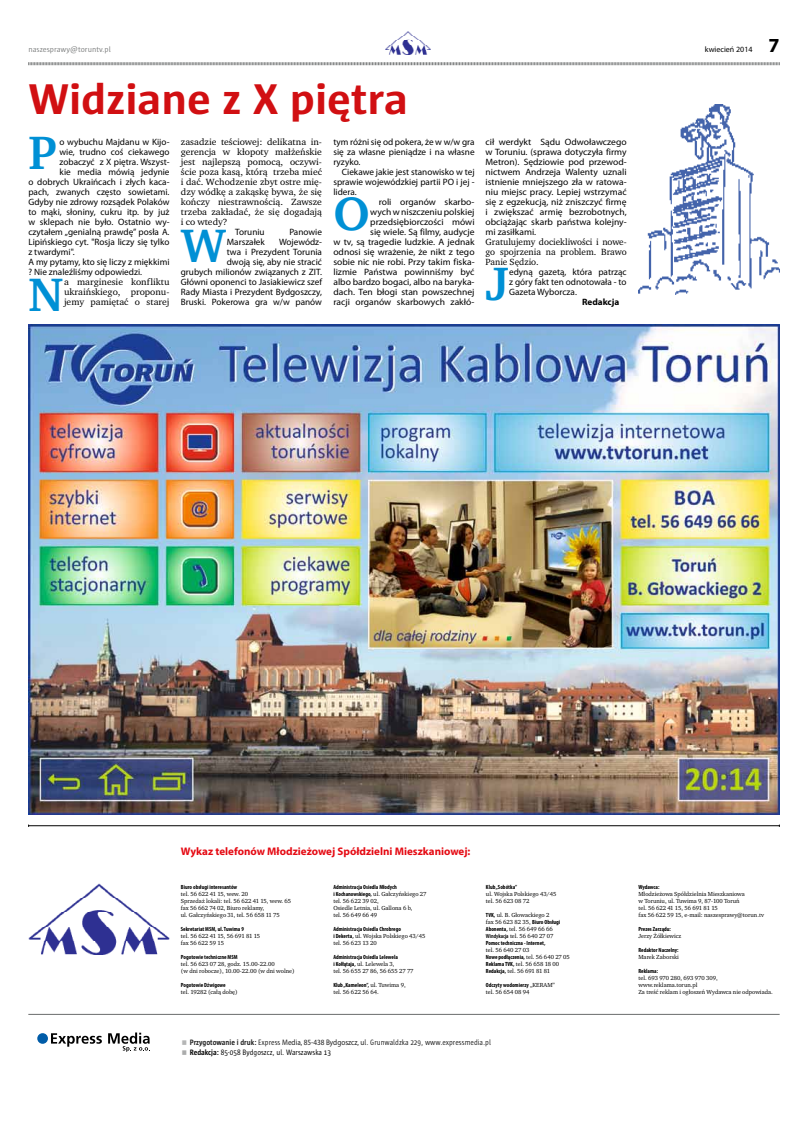
<style>
.page{position:relative;width:808px;height:1134px;background:#fff}
.page>*{position:absolute;margin:0;border:0;box-sizing:border-box;transform-origin:0 0}
.t1{font:700 48px "Charter Pl";color:#0090d5}
.t2{font:700 44px "Sun CE";color:#d10f12;scale:1.07 1}
.t3{font:700 20px "Myriad Pro";color:#000}
.t4{font:700 11px "Myriad Pro";color:#e50b14}
.t5{font:9.2px/10px "Myriad Pro";color:#000;text-align:justify}
.t6{font:9.2px/10px "Myriad Pro";color:#000;text-align:justify;scale:1.04 1}
.t7{font:9.2px/10px "Charter Pl";color:#000;text-align:justify;scale:1.05 1}
.t8{font:9.2px/10px "Charter Pl";color:#000;text-align:justify}
.t9{font:700 9.2px "Myriad Pro";color:#000}
.t10{font:8px "Sun CE";color:#000;scale:.9 1}
.t11{font:8px "Sun CE";color:#818383}
.t12{font:8px "Myriad Pro";color:#000}
.t13{font:6px/7px "Charter Pl";color:#000}
.t14{font:700 condensed 6px "Myriad Pro";color:#000}
.s1{font-family:"Myriad Pro";font-weight:700;font-stretch:condensed}
.s2{font-family:"Charter Pl";font-weight:400;font-stretch:normal}
.s3{font-family:"Myriad Pro";font-weight:600;font-stretch:condensed}
.s4{font-weight:700}
.s5{font-family:"Myriad Pro"}
</style>
<div class="page">
<svg style="left:28px;top:62px;width:752px;height:4px;background:#bfc0c0"></svg>
<img style="left:385px;top:32px;width:45px;height:22px">
<img style="left:638px;top:105px;width:142px;height:190px">
<div style="left:37px;top:1033px;width:11px;height:11px;background:#005ca8;border-radius:50%"></div>
<svg style="left:51px;top:1033px;width:51px;height:14px"></svg>
<svg style="left:108px;top:1032px;width:42px;height:20px"></svg>
<hr style="left:28px;top:1014px;width:752px;height:1px;background:#6a6c6c">
<hr style="left:29px;top:825px;width:750px;height:1px;background:#000">
<img style="left:28px;top:884px;width:142px;height:70px">
<img style="left:28px;top:325px;width:752px;height:490px">
<h3 class="t11" style="left:28px;top:45px;width:84px">naszesprawy@toruntv.pl</h3>
<h3 class="t12" style="left:705px;top:44px;width:49px">kwiecień 2014</h3>
<h3 class="t3" style="left:768px;top:32px;width:13px">7</h3>
<h2 class="t2" style="left:28px;top:75px;width:356px">Widziane z X piętra</h2>
<h1 class="t1" style="left:29px;top:123px;width:30px">P</h1>
<p class="t6" style="left:485px;top:136px;width:137px">cił werdykt Sądu Odwoławczego w Toruniu. (sprawa dotyczyła firmy Metron). Sędziowie pod przewod&shy;nictwem Andrzeja Walenty uznali istnienie mniejszego zła w ratowa&shy;niu miejsc pracy. Lepiej wstrzymać się z egzekucją, niż zniszczyć firmę i zwiększać armię bezrobotnych, obciążając skarb państwa kolejny&shy;mi zasiłkami.</p>
<h3 class="t8" style="left:485px;top:236px;width:143px">Gratulujemy dociekliwości i nowe&shy;go spojrzenia na problem. Brawo Panie Sędzio.</h3>
<h3 class="t5" style="left:509px;top:266px;width:119px">edyną gazetą, która patrząc z góry fakt ten odnotowała - to Gazeta Wyborcza.</h3>
<p class="t7" style="left:181px;top:136px;width:136px">zasadzie teściowej: delikatna in&shy;gerencja w kłopoty małżeńskie jest najlepszą pomocą, oczywi&shy;ście poza kasą, którą trzeba mieć i dać. Wchodzenie zbyt ostre mię&shy;dzy wódkę a zakąskę bywa, że się kończy niestrawnością. Zawsze trzeba zakładać, że się dogadają i co wtedy?</p>
<h3 class="t5" style="left:235px;top:226px;width:31px">Toruniu</h3>
<h3 class="t5" style="left:289px;top:226px;width:34px">Panowie</h3>
<h3 class="t5" style="left:227px;top:236px;width:40px">Marszałek</h3>
<h3 class="t5" style="left:60px;top:136px;width:111px">o wybuchu Majdanu w Kijo-</h3>
<h3 class="t5" style="left:60px;top:146px;width:111px">wie, trudno coś ciekawego</h3>
<h3 class="t5" style="left:60px;top:156px;width:111px">zobaczyć z X piętra. Wszyst-</h3>
<h3 class="t5" style="left:60px;top:166px;width:111px">kie media mówią jedynie</h3>
<h3 class="t5" style="left:28px;top:176px;width:143px">o dobrych Ukraińcach i złych kaca-</h3>
<h3 class="t5" style="left:28px;top:186px;width:143px">pach, zwanych często sowietami.</h3>
<h3 class="t5" style="left:28px;top:196px;width:143px">Gdyby nie zdrowy rozsądek Polaków</h3>
<h3 class="t5" style="left:28px;top:206px;width:143px">to mąki, słoniny, cukru itp. by już</h3>
<h3 class="t5" style="left:28px;top:216px;width:143px">w sklepach nie było. Ostatnio wy-</h3>
<h3 class="t5" style="left:28px;top:226px;width:143px">czytałem „genialną prawdę” posła A.</h3>
<h3 class="t5" style="left:28px;top:236px;width:143px">Lipińskiego cyt. "Rosja liczy się tylko</h3>
<h3 class="t5" style="left:28px;top:246px;width:48px">z twardymi".</h3>
<h3 class="t5" style="left:28px;top:256px;width:143px">A my pytamy, kto się liczy z miękkimi</h3>
<h3 class="t5" style="left:28px;top:266px;width:115px">? Nie znaleźliśmy odpowiedzi.</h3>
<h3 class="t7" style="left:64px;top:276px;width:102px">a marginesie konfliktu ukraińskiego, proponu&shy;jemy pamiętać o starej</h3>
<h3 class="t5" style="left:333px;top:136px;width:143px">tym różni się od pokera, że w w/w gra się za własne pieniądze i na własne ryzyko.</h3>
<h3 class="t5" style="left:342px;top:166px;width:134px">Ciekawe jakie jest stanowisko w tej</h3>
<h3 class="t5" style="left:333px;top:176px;width:143px">sprawie wojewódzkiej partii PO i jej -</h3>
<h3 class="t5" style="left:333px;top:186px;width:25px">lidera.</h3>
<h3 class="t6" style="left:379px;top:196px;width:94px">roli organów skarbo-</h3>
<h3 class="t6" style="left:370px;top:206px;width:102px">wych w niszczeniu polskiej</h3>
<h3 class="t6" style="left:370px;top:216px;width:102px">przedsiębiorczości mówi</h3>
<h3 class="t6" style="left:370px;top:226px;width:102px">się wiele. Są filmy, audycje</h3>
<h3 class="t6" style="left:333px;top:236px;width:137px">w tv, są tragedie ludzkie. A jednak</h3>
<h3 class="t6" style="left:333px;top:246px;width:137px">odnosi się wrażenie, że nikt z tego</h3>
<h3 class="t6" style="left:333px;top:256px;width:137px">sobie nic nie robi. Przy takim fiska-</h3>
<h3 class="t6" style="left:333px;top:266px;width:137px">lizmie Państwa powinniśmy być</h3>
<h3 class="t6" style="left:333px;top:276px;width:137px">albo bardzo bogaci, albo na baryka-</h3>
<h3 class="t6" style="left:333px;top:286px;width:137px">dach. Ten błogi stan powszechnej</h3>
<h3 class="t6" style="left:333px;top:296px;width:137px">racji organów skarbowych zakłó-</h3>
<h1 class="t1" style="left:333px;top:184px;width:34px">O</h1>
<h1 class="t1" style="left:181px;top:216px;width:47px">W</h1>
<h3 class="t5" style="left:181px;top:236px;width:143px;text-align:right">Wojewódz-<br>twa i Prezydent Torunia<br>dwoją się, aby nie stracić<br>grubych milionów związanych z ZIT.<br>Główni oponenci to Jasiakiewicz szef<br>Rady Miasta i Prezydent Bydgoszczy,<br>Bruski. Pokerowa gra w/w panów</h3>
<h1 class="t1" style="left:486px;top:254px;width:23px">J</h1>
<h1 class="t1" style="left:28px;top:264px;width:36px">N</h1>
<h3 class="t9" style="left:582px;top:295px;width:39px">Redakcja</h3>
<h3 class="t4" style="left:181px;top:844px;width:291px">Wykaz telefonów Młodzieżowej Spółdzielni Mieszkaniowej:</h3>
<p class="t14" style="left:181px;top:883px;width:58px">Biuro obsługi interesantów</p>
<p class="t13" style="left:181px;top:890px;width:112px">tel. 56 622 41 15, wew. 20<br>Sprzedaż lokali: tel. 56 622 41 15, wew. 65 fax 56 662 74 02, Biuro reklamy,<br>ul. Gałczyńskiego 31, tel. 56 658 11 75</p>
<p class="t14" style="left:181px;top:925px;width:65px">Sekretariat MSM, ul. Tuwima 9</p>
<p class="t13" style="left:181px;top:932px;width:81px">tel. 56 622 41 15, 56 691 81 15 fax 56 622 59 15</p>
<p class="t14" style="left:181px;top:953px;width:58px">Pogotowie techniczne MSM</p>
<p class="t13" style="left:181px;top:960px;width:115px">tel. 56 623 07 28, godz. 15.00-22.00<br>(w dni robocze), 10.00-22.00 (w dni wolne)</p>
<p class="t14" style="left:181px;top:981px;width:46px">Pogotowie Dźwigowe</p>
<p class="t13" style="left:181px;top:988px;width:58px">tel. 19282 (całą dobę)</p>
<p class="t14" style="left:333px;top:883px;width:65px">Administracja Osiedla Młodych</p>
<p class="t13" style="left:333px;top:890px;width:95px"><span class="s1">i Kochanowskiego,</span> ul. Gałczyńskiego 27 tel. 56 622 39 02,<br>Osiedle Letnia, ul. Gallona 6 b,<br>tel. 56 649 66 49</p>
<p class="t14" style="left:333px;top:925px;width:69px">Administracja Osiedla Chrobrego</p>
<p class="t13" style="left:333px;top:932px;width:94px"><span class="s1">i Dekerta,</span> ul. Wojska Polskiego 43/45 tel. 56 623 13 20</p>
<p class="t14" style="left:333px;top:953px;width:66px">Administracja Osiedla Lelewela</p>
<p class="t13" style="left:333px;top:960px;width:82px"><span class="s1">i Kołłątaja,</span> ul. Lelewela 3,<br>tel. 56 655 27 86, 56 655 27 77</p>
<p class="t14" style="left:333px;top:981px;width:74px">Klub „Kameleon”, <span class="s2">ul. Tuwima 9,</span></p>
<p class="t13" style="left:333px;top:988px;width:47px">tel. 56 622 56 64.</p>
<p class="t14" style="left:486px;top:883px;width:33px">Klub „Sobótka”</p>
<p class="t13" style="left:486px;top:890px;width:72px">ul. Wojska Polskiego 43/45 tel. 56 623 08 72</p>
<p class="t13" style="left:486px;top:911px;width:76px"><span class="s1">TVK,</span> ul. B. Głowackiego 2<br>fax 56 623 82 35, <span class="s1">Biuro Obsługi<br>Abonenta,</span> tel. 56 649 66 66<br><span class="s3">Windykacja</span> tel. 56 640 27 07</p>
<p class="t14" style="left:486px;top:939px;width:61px">Pomoc techniczna - Internet,</p>
<p class="t13" style="left:486px;top:946px;width:45px">tel. 56 640 27 03</p>
<p class="t14" style="left:486px;top:953px;width:85px">Nowe podłączenia, <span class="s2">tel. 56 640 27 05</span></p>
<p class="t13" style="left:486px;top:960px;width:75px"><span class="s1">Reklama TVK,</span> tel. 56 658 18 00<br><span class="s1">Redakcja,</span> tel. 56 691 81 81</p>
<p class="t14" style="left:486px;top:981px;width:71px">Odczyty wodomierzy <span class="s2">„KERAM”</span></p>
<p class="t13" style="left:486px;top:988px;width:45px">tel. 56 654 08 94</p>
<h3 class="t10" style="left:190px;top:1037px;width:336px"><span class="s4">Przygotowanie i druk:</span> Express <span class="s5">Media, 85-438 Bydgoszcz, u</span>l. Grunwaldzka 229, www.expressmedia.pl</h3>
<h3 class="t10" style="left:190px;top:1047px;width:158px"><span class="s4">Redakcja:</span> 85-058 Bydgoszcz, ul. Warszawska 13</h3>
<p class="t14" style="left:638px;top:883px;width:22px">Wydawca:</p>
<p class="t13" style="left:638px;top:890px;width:127px">Młodzieżowa Spółdzielnia Mieszkaniowa<br>w Toruniu, ul. Tuwima 9, 87-100 Toruń<br>tel. 56 622 41 15, 56 691 81 15<br>fax 56 622 59 15, e-mail: naszesprawy@torun.tv</p>
<p class="t14" style="left:638px;top:925px;width:34px">Prezes Zarządu:</p>
<p class="t13" style="left:638px;top:932px;width:44px">Jerzy Żółkiewicz</p>
<p class="t14" style="left:638px;top:946px;width:41px">Redaktor Naczelny:</p>
<p class="t13" style="left:638px;top:953px;width:42px">Marek Zaborski</p>
<p class="t14" style="left:638px;top:967px;width:21px">Reklama:</p>
<p class="t13" style="left:638px;top:974px;width:136px">tel. 693 970 280, 693 970 309, www.reklama.torun.pl<br>Za treść reklam i ogłoszeń Wydawca nie odpowiada.</p>
</div>
